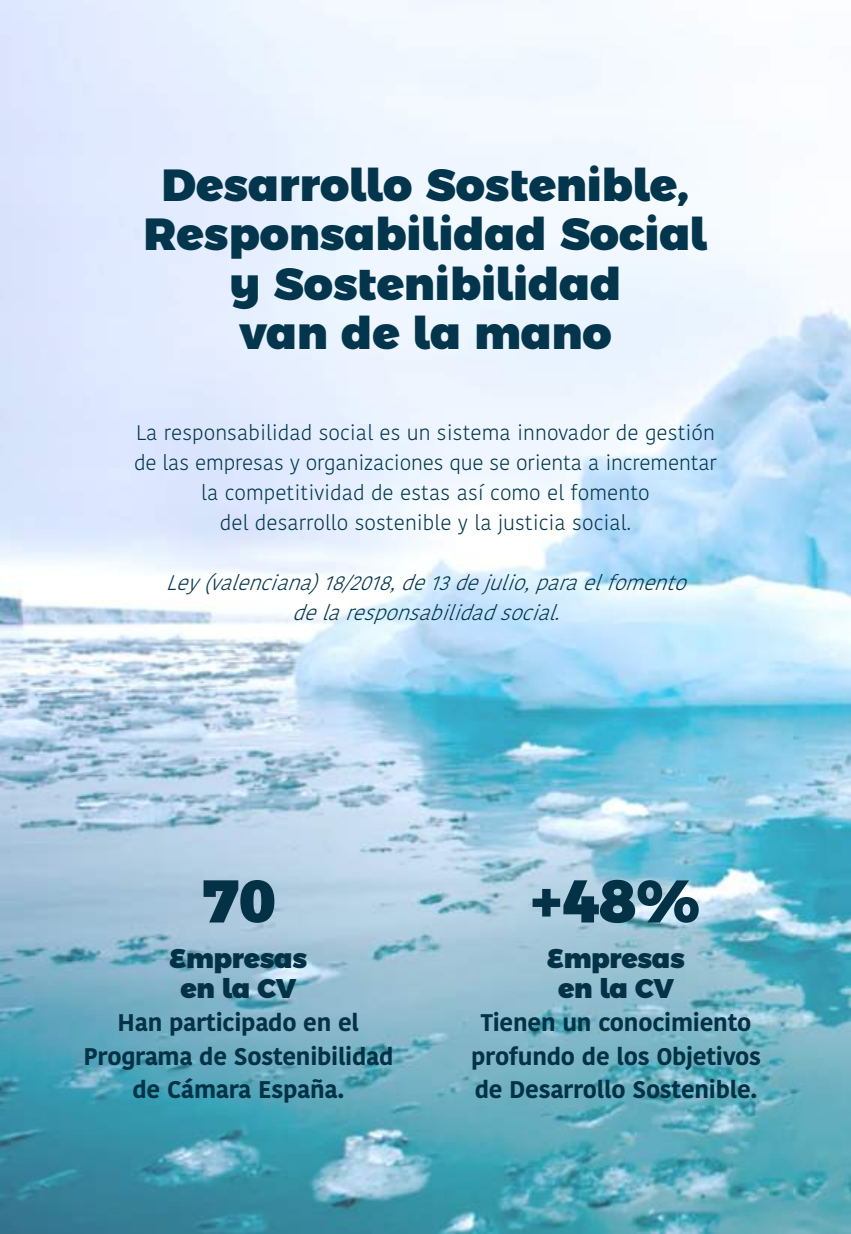
<style>
.page{position:relative;width:851px;height:1234px;background:#fff}
.page>*{position:absolute;margin:0;border:0;box-sizing:border-box;transform-origin:0 0}
.t1{font:900 60px "Montserrat Alternates";color:#033247}
.t2{font:900 45px/49.5px "Montserrat Alternates";color:#03364c;text-align:center}
.t3{font:900 27px/30px "Montserrat Alternates";letter-spacing:-.015em;color:#033247;text-align:center}
.t4{font:700 24px/33px "Kohinoor Telugu";letter-spacing:-.01em;color:#033247;text-align:center}
.t5{font:300 21px/30px "Kohinoor Telugu";color:#03364c;text-align:center}
.t6{font:italic 300 21px/30px "Kohinoor Telugu";color:#03364c;text-align:center}
</style>
<div class="page">
<img style="left:0;top:0;width:850px;height:1233px">
<h2 class="t2" style="left:144px;top:156px;width:564px">Desarrollo Sostenible,<br>Responsabilidad Social y Sostenibilidad<br>van de la mano</h2>
<p class="t5" style="left:134px;top:417px;width:584px">La responsabilidad social es un sistema innovador de gestión de las empresas y organizaciones que se orienta a incrementar la competitividad de estas así como el fomento<br>del desarrollo sostenible y la justicia social.</p>
<p class="t6" style="left:166px;top:567px;width:534px">Ley(valenciana)18/2018,de13dejulio,paraelfomento delaresponsabilidadsocial.</p>
<h1 class="t1" style="left:202px;top:850px;width:76px">70</h1>
<h1 class="t1" style="left:530px;top:850px;width:171px">+48%</h1>
<p class="t3" style="left:169px;top:941px;width:139px">Empresas en la CV</p>
<p class="t4" style="left:83px;top:1006px;width:311px">Han participado en el<br>Programa de Sostenibilidad de Cámara España.</p>
<p class="t3" style="left:547px;top:941px;width:139px">Empresas en la CV</p>
<p class="t4" style="left:471px;top:1006px;width:291px">Tienen un conocimiento profundo de los Objetivos de Desarrollo Sostenible.</p>
</div>
